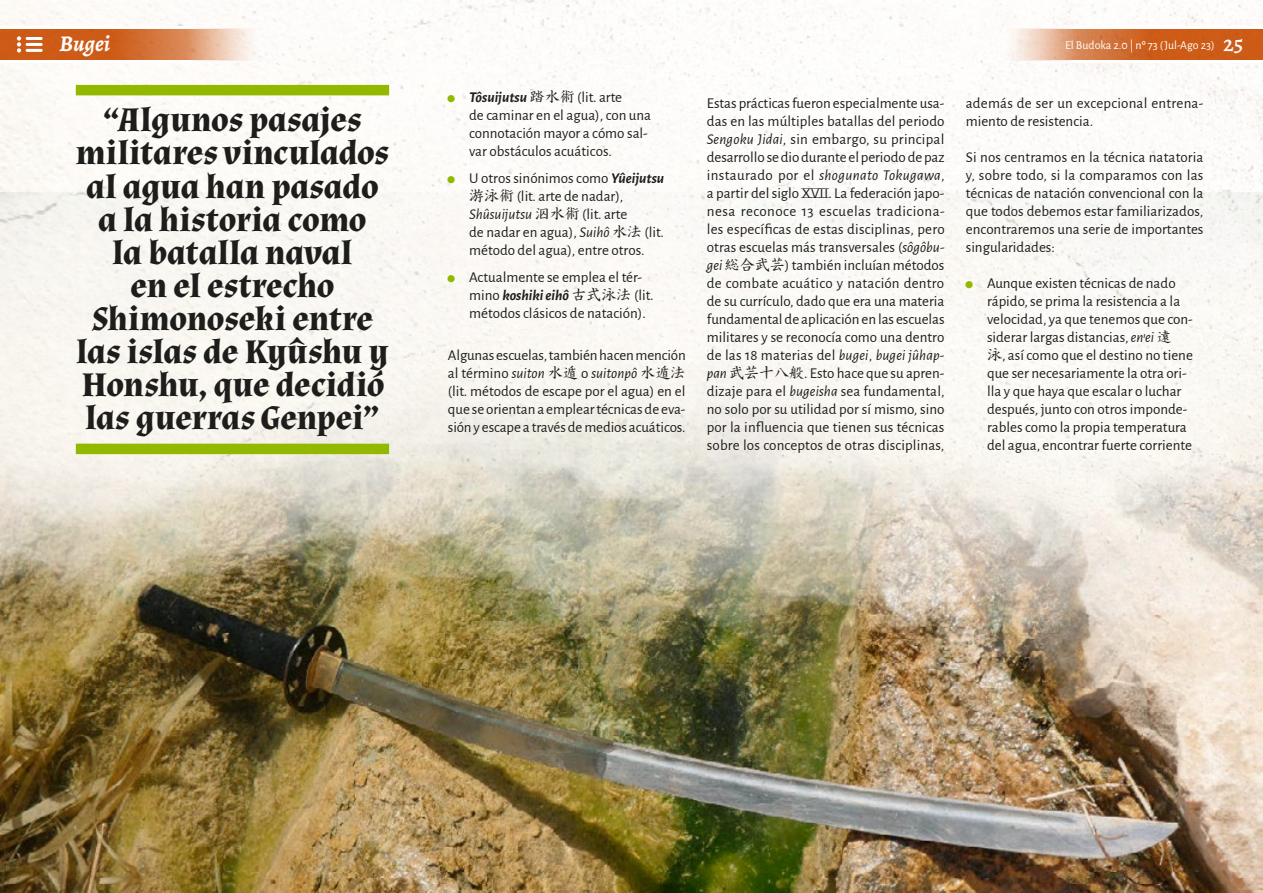
<style>
.page{position:relative;width:1263px;height:893px;background:#fff}
.page>*{position:absolute;margin:0;border:0;box-sizing:border-box;transform-origin:0 0}
.t1{font:700 34.5px/33px "Almendra";letter-spacing:-.005em;color:#1d1d1b;text-align:center}
.t2{font:italic 700 22.5px "Alegreya";color:#fff}
.t3{font:15px/18px "Alegreya Sans";color:#1d1d1b}
.t4{font:12px "Alegreya Sans";color:#fff}
.s1{font-family:"Alegreya";font-weight:500;font-size:22.5px}
.s2{font-family:"Alegreya Sans SC";color:#93b800}
.s3{font-weight:700;font-style:italic}
.s4{font-family:"EPSON KAISHO"}
.s5{font-style:italic}
</style>
<div class="page">
<img style="left:0;top:0;width:1263px;height:192px">
<img style="left:0;top:192px;width:1263px;height:701px">
<div style="left:76px;top:444px;width:313px;height:10px;background:#93b800"></div>
<div style="left:76px;top:85px;width:313px;height:10px;background:#93b800"></div>
<svg style="left:0;top:28px;width:271px;height:33px;background:#dc8e60"></svg>
<hr style="left:0;top:27px;width:271px;height:1px;background:#fffefe">
<hr style="left:0;top:61px;width:271px;height:2px;background:#fffefe">
<svg style="left:992px;top:28px;width:271px;height:33px;background:#db8d5f"></svg>
<hr style="left:992px;top:27px;width:271px;height:1px;background:#fffefe">
<hr style="left:992px;top:61px;width:271px;height:2px;background:#fffefe">
<svg style="left:17px;top:36px;width:4px;height:17px"></svg>
<hr style="left:26px;top:37px;width:17px;height:3px;background:#fff">
<hr style="left:26px;top:43px;width:17px;height:3px;background:#fff">
<hr style="left:26px;top:49px;width:17px;height:3px;background:#fff">
<h2 class="t2" style="left:60px;top:28px;width:52px">Bugei</h2>
<p class="t4" style="left:1065px;top:37px;width:180px">El Budoka 2.0 | nº 73 (Jul-Ago 23) <span class="s1">25</span></p>
<h1 class="t1" style="left:76px;top:104px;width:315px">“Algunos pasajes militares vinculados al agua han pasado a la historia como<br>la batalla naval<br>en el estrecho<br>Shimonoseki entre las islas de Kyûshu y<br>Honshu, que decidió las guerras Genpei”</h1>
<p class="t3" style="left:469px;top:87px;width:183px;text-indent:-21px"><span class="s2">⚫</span> <span class="s3">Tôsuijutsu</span> <span class="s4">踏水術</span> (lit. arte<br>de caminar en el agua), con una connotación mayor a cómo sal&shy;var obstáculos acuáticos.</p>
<p class="t3" style="left:469px;top:168px;width:197px;text-indent:-21px"><span class="s2">⚫</span> U otros sinónimos como <span class="s3">Yûeijutsu</span><span class="s4">游泳術</span> (lit. arte de nadar),<br><span class="s5">Shûsuijutsu</span> <span class="s4">泅水術</span> (lit. arte<br>de nadar en agua), <span class="s5">Suihô</span> <span class="s4">水法</span> (lit. método del agua), entre otros.</p>
<p class="t3" style="left:469px;top:267px;width:186px;text-indent:-21px"><span class="s2">⚫</span> Actualmente se emplea el tér&shy;mino <span class="s3">koshiki eihô</span> <span class="s4">古式泳法</span> (lit. métodos clásicos de natación).</p>
<p class="t3" style="left:448px;top:345px;width:239px;text-align:justify">Algunas escuelas, también hacen mención al término <span class="s5">suiton</span> <span class="s4">水遁</span> o <span class="s5">suitonpô</span> <span class="s4">水遁法</span>(lit. métodos de escape por el agua) en el que se orientan a emplear técnicas de eva&shy;sión y escape a través de medios acuáticos.</p>
<p class="t3" style="left:707px;top:93px;width:239px;text-align:justify">Estas prácticas fueron especialmente usa&shy;das en las múltiples batallas del periodo <span class="s5">Sengoku Jidai</span>, sin embargo, su principal desarrollo se dio durante el periodo de paz instaurado por el <span class="s5">shogunato Tokugawa</span>, a partir del siglo XVII. La federación japo&shy;nesa reconoce 13 escuelas tradiciona&shy;les específicas de estas disciplinas, pero otras escuelas más transversales (<span class="s5">sôgôbu&shy;gei</span> <span class="s4">総合武芸</span>) también incluían métodos de combate acuático y natación dentro de su currículo, dado que era una materia fundamental de aplicación en las escuelas militares y se reconocía como una dentro de las 18 materias del <span class="s5">bugei</span>, <span class="s5">bugei jûhap&shy;pan</span><span class="s4">武芸十八般</span>. Esto hace que su apren&shy;dizaje para el <span class="s5">bugeisha</span> sea fundamental, no solo por su utilidad por sí mismo, sino por la influencia que tienen sus técnicas sobre los conceptos de otras disciplinas,</p>
<p class="t3" style="left:966px;top:93px;width:239px">además de ser un excepcional entrena&shy;miento de resistencia.</p>
<p class="t3" style="left:966px;top:147px;width:239px;text-align:justify">Si nos centramos en la técnica natatoria y, sobre todo, si la comparamos con las técnicas de natación convencional con la que todos debemos estar familiarizados, encontraremos una serie de importantes singularidades:</p>
<p class="t3" style="left:987px;top:273px;width:207px;text-indent:-21px"><span class="s2">⚫</span> Aunque existen técnicas de nado rápido, se prima la resistencia a la velocidad, ya que tenemos que con&shy;siderar largas distancias, <span class="s5">en’ei</span> <span class="s4">遠泳</span>, así como que el destino no tiene que ser necesariamente la otra ori&shy;lla y que haya que escalar o luchar después, junto con otros imponde&shy;rables como la propia temperatura del agua, encontrar fuerte corriente</p>
</div>
